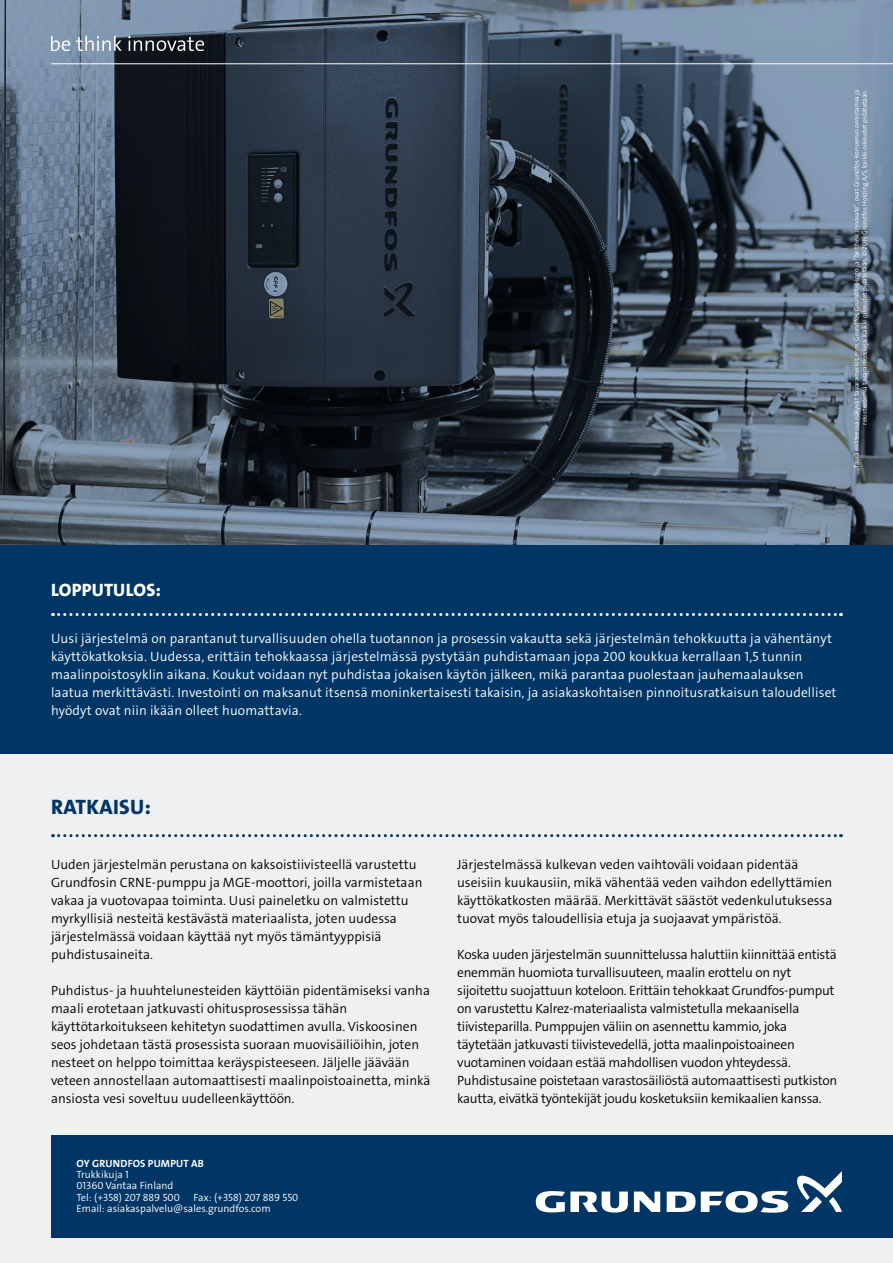
<style>
.page{position:relative;width:893px;height:1263px;background:#fff}
.page>*{position:absolute;margin:0;border:0;box-sizing:border-box;transform-origin:0 0}
.t1{font:21px "Grundfos The Sans V2 OT 8 XB";letter-spacing:.015em;color:#003665}
.t2{font:18px "Grundfos The Sans V2 OT 8 XB";letter-spacing:.015em;color:#fff}
.t3{font:13.5px/18px "Grundfos The Sans V2 OT 4 SL";color:#000}
.t4{font:13.5px/18px "Grundfos The Sans V2 OT 4 SL";letter-spacing:-.02em;color:#000}
.t5{font:13.5px/18px "Grundfos The Sans V2 OT 4 SL";letter-spacing:.01em;color:#fff}
.t6{font:10.5px/11.2px "Grundfos The Sans V2 OT 4 SL";color:#fff}
.t7{font:10.5px "Grundfos The Sans V2 OT 7 B";letter-spacing:.015em;color:#fff}
.t8{font:6.75px/8.2px "Grundfos The Sans V2 OT 4 SL";color:#fff;text-align:right}
</style>
<div class="page">
<div style="left:0;top:567px;width:893px;height:696px;background:#eff0f1"></div>
<div style="left:0;top:545px;width:893px;height:208px;background:#003665"></div>
<svg style="left:53px;top:834px;width:788px;height:3px"></svg>
<svg style="left:53px;top:613px;width:788px;height:3px"></svg>
<svg style="left:0;top:0;width:893px;height:545px;background:#424f5e"></svg>
<div style="left:51px;top:1135px;width:842px;height:102px;background:#003665"></div>
<hr style="left:51px;top:63px;width:842px;height:1px;background:#fff">
<svg style="left:634px;top:1191px;width:26px;height:21px"></svg>
<svg style="left:536px;top:1191px;width:92px;height:21px"></svg>
<svg style="left:667px;top:1191px;width:121px;height:22px"></svg>
<svg style="left:797px;top:1171px;width:45px;height:41px"></svg>
<svg style="left:51px;top:36px;width:19px;height:15px"></svg>
<svg style="left:76px;top:36px;width:46px;height:15px"></svg>
<svg style="left:128px;top:36px;width:76px;height:15px"></svg>
<p class="t8" style="left:852px;top:468px;width:381px;rotate:-90deg">Tässä esitteessä näkyvät tavaramerkit, mm. Grundfos, Grundfos-logo ja ”be think innovate”, ovat Grundfos-konsernin omistamia ja rekisteröimiä tavaramerkkejä. Kaikki oikeudet pidätetään. © 2019 Grundfos Holding A/S, kaikki oikeudet pidätetään.</p>
<h2 class="t2" style="left:51px;top:579px;width:111px">LOPPUTULOS:</h2>
<p class="t5" style="left:51px;top:629px;width:787px">Uusi järjestelmä on parantanut turvallisuuden ohella tuotannon ja prosessin vakautta sekä järjestelmän tehokkuutta ja vähentänyt käyttökatkoksia. Uudessa, erittäin tehokkaassa järjestelmässä pystytään puhdistamaan jopa 200 koukkua kerrallaan 1,5 tunnin maalinpoistosyklin aikana. Koukut voidaan nyt puhdistaa jokaisen käytön jälkeen, mikä parantaa puolestaan jauhemaalauksen laatua merkittävästi. Investointi on maksanut itsensä moninkertaisesti takaisin, ja asiakaskohtaisen pinnoitusratkaisun taloudelliset hyödyt ovat niin ikään olleet huomattavia.</p>
<h1 class="t1" style="left:51px;top:793px;width:101px">RATKAISU:</h1>
<p class="t3" style="left:51px;top:855px;width:373px">Uuden järjestelmän perustana on kaksoistiivisteellä varustettu Grundfosin CRNE-pumppu ja MGE-moottori, joilla varmistetaan vakaa ja vuotovapaa toiminta. Uusi paineletku on valmistettu myrkyllisiä nesteitä kestävästä materiaalista, joten uudessa järjestelmässä voidaan käyttää nyt myös tämäntyyppisiä puhdistusaineita.</p>
<p class="t3" style="left:51px;top:981px;width:381px">Puhdistus- ja huuhtelunesteiden käyttöiän pidentämiseksi vanha maali erotetaan jatkuvasti ohitusprosessissa tähän käyttötarkoitukseen kehitetyn suodattimen avulla. Viskoosinen seos johdetaan tästä prosessista suoraan muovisäiliöihin, joten nesteet on helppo toimittaa keräyspisteeseen. Jäljelle jäävään veteen annostellaan automaattisesti maalinpoistoainetta, minkä ansiosta vesi soveltuu uudelleenkäyttöön.</p>
<p class="t7" style="left:77px;top:1157px;width:129px">OY GRUNDFOS PUMPUT AB</p>
<p class="t6" style="left:77px;top:1169px;width:105px">Trukkikuja 1<br>01360 Vantaa Finland<br>Tel: (+358) 207 889 500</p>
<p class="t6" style="left:77px;top:1191px;width:223px;text-indent:117px">Fax: (+358) 207 889 550<br>Email: asiakaspalvelu@sales.grundfos.com</p>
<p class="t3" style="left:457px;top:855px;width:377px">Järjestelmässä kulkevan veden vaihtoväli voidaan pidentää useisiin kuukausiin, mikä vähentää veden vaihdon edellyttämien käyttökatkosten määrää. Merkittävät säästöt vedenkulutuksessa tuovat myös taloudellisia etuja ja suojaavat ympäristöä.</p>
<p class="t4" style="left:457px;top:945px;width:382px">Koska uuden järjestelmän suunnittelussa haluttiin kiinnittää entistä enemmän huomiota turvallisuuteen, maalin erottelu on nyt sijoitettu suojattuun koteloon. Erittäin tehokkaat Grundfos-pumput on varustettu Kalrez-materiaalista valmistetulla mekaanisella tiivisteparilla. Pumppujen väliin on asennettu kammio, joka täytetään jatkuvasti tiivistevedellä, jotta maalinpoistoaineen vuotaminen voidaan estää mahdollisen vuodon yhteydessä.<br>Puhdistusaine poistetaan varastosäiliöstä automaattisesti putkiston kautta, eivätkä työntekijät joudu kosketuksiin kemikaalien kanssa.</p>
</div>
